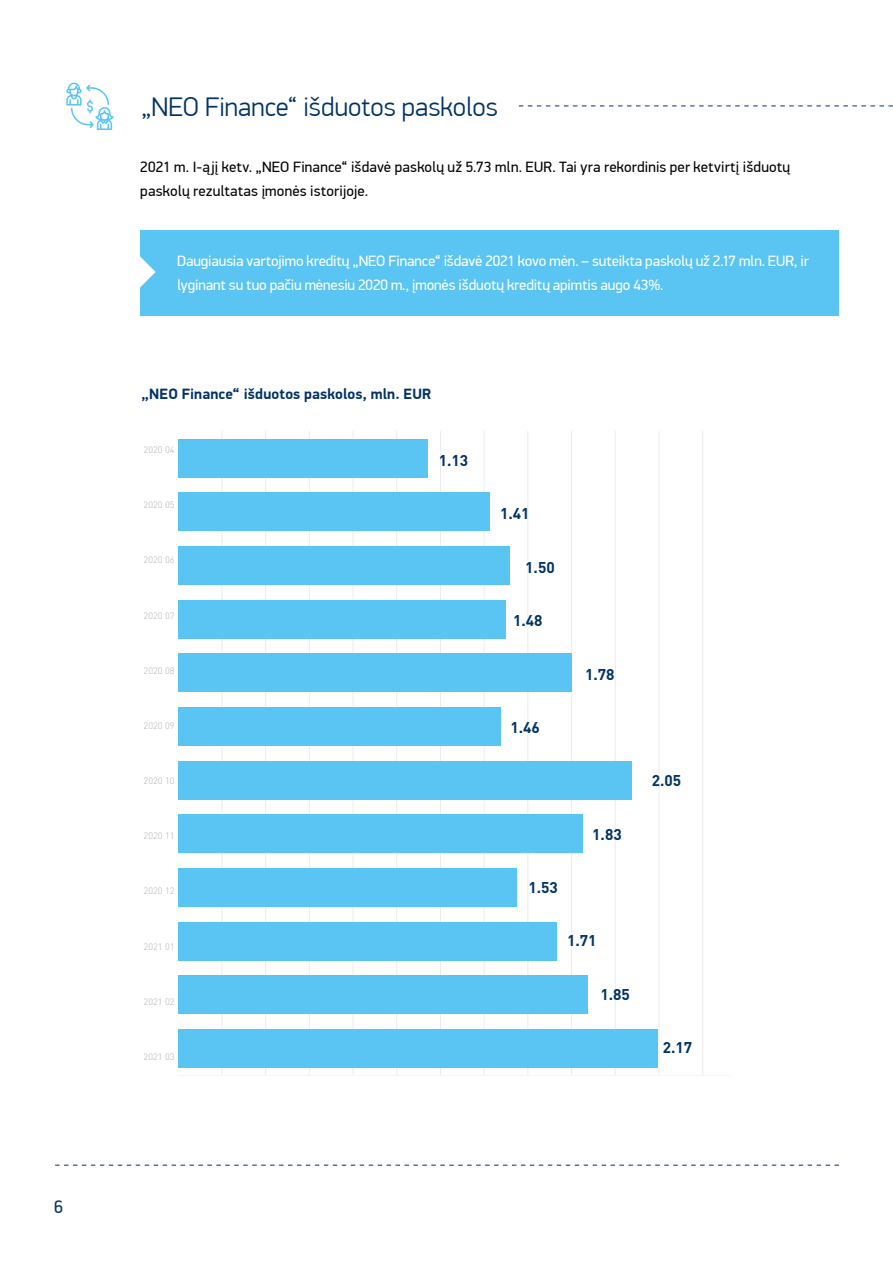
<style>
.page{position:relative;width:893px;height:1263px;background:#fff}
.page>*{position:absolute;margin:0;border:0;box-sizing:border-box;transform-origin:0 0}
.t1{font:300 27px "PF Din Display Pro";color:#003365}
.t2{font:18px "PF Din Display Pro";color:#003365}
.t3{font:700 15.45px "DIN Pro";color:#003365}
.t4{font:15px/24px "PF Din Display Pro";letter-spacing:-.005em;color:#fff}
.t5{font:15px/24px "PF Din Display Pro";letter-spacing:.015em;color:#000}
.t6{font:700 15px "PF Din Display Pro";letter-spacing:.01em;color:#003365}
.t7{font:300 9.3px "DIN Pro";color:#b1b2b3}
</style>
<div class="page">
<svg style="left:55px;top:1165px;width:784px;height:1px"></svg>
<svg style="left:519px;top:106px;width:374px;height:1px"></svg>
<svg style="left:66px;top:83px;width:48px;height:47px"></svg>
<hr style="left:222px;top:431px;width:1px;height:644px;background:#ececec">
<hr style="left:265px;top:431px;width:1px;height:644px;background:#ececec">
<hr style="left:309px;top:431px;width:1px;height:644px;background:#ececec">
<hr style="left:353px;top:431px;width:1px;height:644px;background:#ececec">
<hr style="left:396px;top:431px;width:1px;height:644px;background:#ececec">
<hr style="left:440px;top:431px;width:1px;height:644px;background:#ececec">
<hr style="left:484px;top:431px;width:1px;height:644px;background:#ececec">
<hr style="left:528px;top:431px;width:1px;height:644px;background:#ececec">
<hr style="left:571px;top:431px;width:1px;height:644px;background:#ececec">
<hr style="left:615px;top:431px;width:1px;height:644px;background:#ececec">
<hr style="left:659px;top:431px;width:1px;height:644px;background:#ececec">
<hr style="left:702px;top:431px;width:1px;height:644px;background:#ececec">
<hr style="left:178px;top:1075px;width:553px;height:1px;background:#f6f6f6">
<div style="left:178px;top:439px;width:250px;height:38px;background:#5ac5f2"></div>
<div style="left:178px;top:492px;width:312px;height:39px;background:#5ac5f2"></div>
<div style="left:178px;top:546px;width:332px;height:39px;background:#5ac5f2"></div>
<div style="left:178px;top:600px;width:327px;height:38px;background:#5ac5f2"></div>
<div style="left:178px;top:653px;width:394px;height:39px;background:#5ac5f2"></div>
<div style="left:178px;top:707px;width:323px;height:39px;background:#5ac5f2"></div>
<div style="left:178px;top:761px;width:453px;height:38px;background:#5ac5f2"></div>
<div style="left:178px;top:814px;width:405px;height:39px;background:#5ac5f2"></div>
<div style="left:178px;top:868px;width:338px;height:39px;background:#5ac5f2"></div>
<div style="left:178px;top:922px;width:378px;height:38px;background:#5ac5f2"></div>
<div style="left:178px;top:975px;width:409px;height:39px;background:#5ac5f2"></div>
<div style="left:178px;top:1029px;width:480px;height:39px;background:#5ac5f2"></div>
<div style="left:140px;top:230px;width:699px;height:85px;background:#5ac5f2"></div>
<svg style="left:140px;top:256px;width:16px;height:32px"></svg>
<p class="t2" style="left:54px;top:1196px;width:10px">6</p>
<h1 class="t1" style="left:141px;top:91px;width:358px">„NEO Finance“ išduotos paskolos</h1>
<p class="t5" style="left:140px;top:155px;width:651px">2021 m. I-ąjį ketv. „NEO Finance“ išdavė paskolų už 5.73 mln. EUR. Tai yra rekordinis per ketvirtį išduotų paskolų rezultatas įmonės istorijoje.</p>
<p class="t4" style="left:177px;top:249px;width:633px">Daugiausia vartojimo kreditų „NEO Finance“ išdavė 2021 kovo mėn. – suteikta paskolų už 2.17 mln. EUR, ir lyginant su tuo pačiu mėnesiu 2020 m., įmonės išduotų kreditų apimtis augo 43%.</p>
<p class="t6" style="left:141px;top:385px;width:291px">„NEO Finance“ išduotos paskolos, mln. EUR</p>
<p class="t7" style="left:144px;top:443px;width:32px">2020 04</p>
<p class="t7" style="left:144px;top:498px;width:32px">2020 05</p>
<p class="t7" style="left:144px;top:554px;width:32px">2020 06</p>
<p class="t7" style="left:144px;top:609px;width:32px">2020 07</p>
<p class="t7" style="left:144px;top:664px;width:32px">2020 08</p>
<p class="t7" style="left:144px;top:719px;width:32px">2020 09</p>
<p class="t7" style="left:144px;top:774px;width:32px">2020 10</p>
<p class="t7" style="left:144px;top:829px;width:32px">2020 11</p>
<p class="t7" style="left:144px;top:885px;width:32px">2020 12</p>
<p class="t7" style="left:144px;top:940px;width:32px">2021 01</p>
<p class="t7" style="left:144px;top:995px;width:32px">2021 02</p>
<p class="t7" style="left:144px;top:1050px;width:32px">2021 03</p>
<p class="t3" style="left:439px;top:450px;width:31px">1.13</p>
<p class="t3" style="left:500px;top:503px;width:31px">1.41</p>
<p class="t3" style="left:525px;top:557px;width:31px">1.50</p>
<p class="t3" style="left:513px;top:610px;width:31px">1.48</p>
<p class="t3" style="left:510px;top:717px;width:31px">1.46</p>
<p class="t3" style="left:585px;top:663px;width:31px">1.78</p>
<p class="t3" style="left:528px;top:877px;width:31px">1.53</p>
<p class="t3" style="left:592px;top:823px;width:31px">1.83</p>
<p class="t3" style="left:567px;top:930px;width:31px">1.71</p>
<p class="t3" style="left:600px;top:983px;width:31px">1.85</p>
<p class="t3" style="left:652px;top:770px;width:31px">2.05</p>
<p class="t3" style="left:663px;top:1037px;width:31px">2.17</p>
</div>
